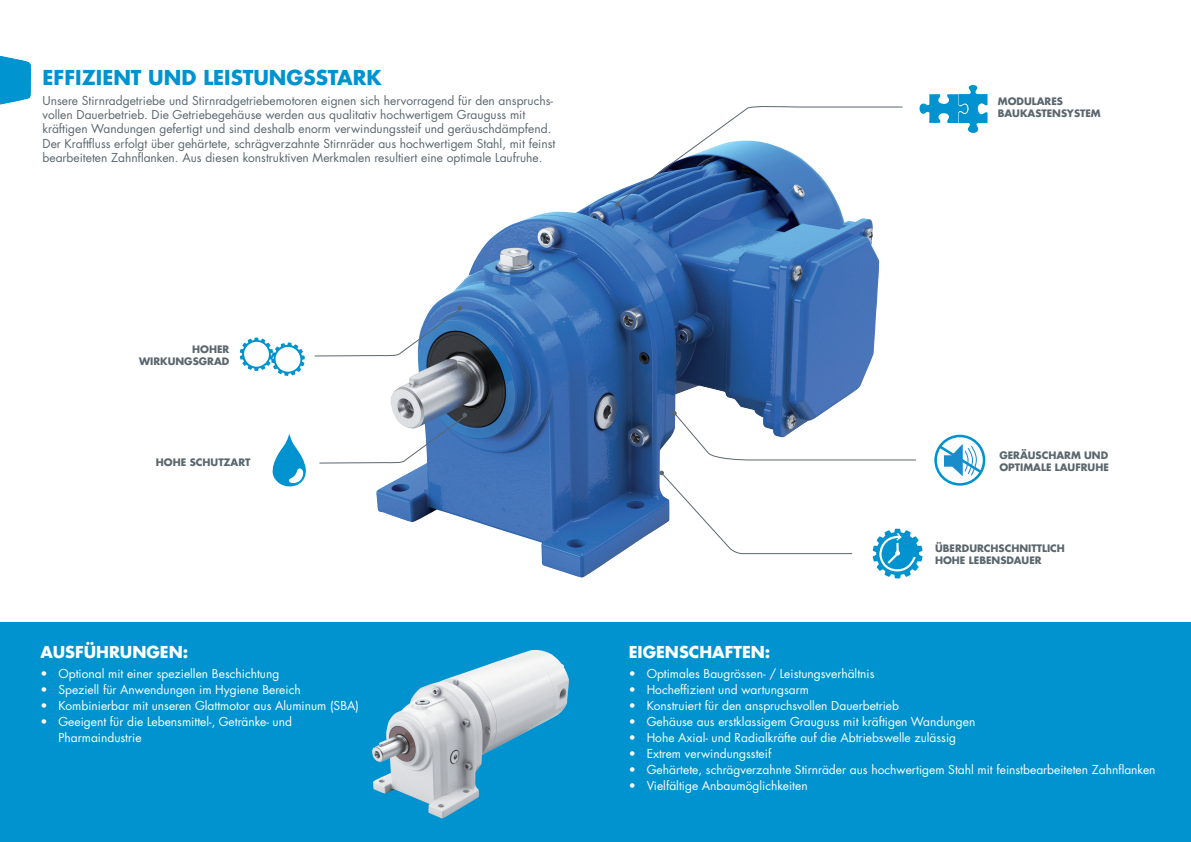
<style>
.page{position:relative;width:1191px;height:842px;background:#fff}
.page>*{position:absolute;margin:0;border:0;box-sizing:border-box;transform-origin:0 0}
.t1{font:700 20px "Futura LT Pro";color:#0093d0}
.t2{font:700 16px "Futura LT Pro";color:#fff}
.t3{font:12px/16px "Futura LT Pro";color:#fff}
.t4{font:12px/14.4px "Futura LT Pro";color:#5a676e}
.t5{font:700 10px/12px "Futura LT Pro";color:#5a676e}
</style>
<div class="page">
<img style="left:0;top:57px;width:31px;height:48px">
<div style="left:0;top:622px;width:1191px;height:220px;background:#0093d0"></div>
<img style="left:376px;top:192px;width:503px;height:386px">
<img style="left:372px;top:650px;width:197px;height:168px">
<svg style="left:672px;top:411px;width:244px;height:50px"></svg>
<svg style="left:659px;top:471px;width:194px;height:83px"></svg>
<svg style="left:872px;top:529px;width:50px;height:49px"></svg>
<div style="left:934px;top:435px;width:51px;height:51px;border:3px solid #0093d0;border-radius:50%"></div>
<svg style="left:936px;top:443px;width:48px;height:33px"></svg>
<svg style="left:919px;top:85px;width:68px;height:47px"></svg>
<svg style="left:273px;top:433px;width:33px;height:53px"></svg>
<svg style="left:240px;top:338px;width:65px;height:38px"></svg>
<svg style="left:314px;top:306px;width:148px;height:51px"></svg>
<svg style="left:319px;top:413px;width:148px;height:51px"></svg>
<svg style="left:615px;top:106px;width:288px;height:101px"></svg>
<h1 class="t1" style="left:43px;top:62px;width:340px">EFFIZIENT UND LEISTUNGSSTARK</h1>
<p class="t4" style="left:43px;top:93px;width:514px">Unsere Stirnradgetriebe und Stirnradgetriebemotoren eignen sich hervorragend für den anspruchs&shy;vollen Dauerbetrieb. Die Getriebegehäuse werden aus qualitativ hochwertigem Grauguss mit kräftigen Wandungen gefertigt und sind deshalb enorm verwindungssteif und geräuschdämpfend.<br>Der Kraftfluss erfolgt über gehärtete, schrägverzahnte Stirnräder aus hochwertigem Stahl, mit feinst bearbeiteten Zahnflanken. Aus diesen konstruktiven Merkmalen resultiert eine optimale Laufruhe.</p>
<p class="t5" style="left:139px;top:343px;width:92px;text-align:right">HOHER<br>WIRKUNGSGRAD</p>
<p class="t5" style="left:156px;top:456px;width:96px">HOHE SCHUTZART</p>
<h2 class="t2" style="left:40px;top:640px;width:149px">AUSFÜHRUNGEN:</h2>
<p class="t3" style="left:40px;top:666px;width:240px">• Optional mit einer speziellen Beschichtung</p>
<p class="t3" style="left:40px;top:682px;width:262px">• Speziell für Anwendungen im Hygiene Bereich</p>
<p class="t3" style="left:40px;top:698px;width:320px">• Kombinierbar mit unseren Glattmotor aus Aluminum (SBA)</p>
<p class="t3" style="left:58px;top:714px;width:235px;text-indent:-18px">• Geeigent für die Lebensmittel-, Getränke- und<br>Pharmaindustrie</p>
<p class="t5" style="left:997px;top:95px;width:104px">MODULARES<br>BAUKASTENSYSTEM</p>
<p class="t5" style="left:999px;top:449px;width:111px">GERÄUSCHARM UND<br>OPTIMALE LAUFRUHE</p>
<p class="t5" style="left:935px;top:542px;width:131px">ÜBERDURCHSCHNITTLICH<br>HOHE LEBENSDAUER</p>
<h2 class="t2" style="left:628px;top:640px;width:143px">EIGENSCHAFTEN:</h2>
<p class="t3" style="left:628px;top:666px;width:247px">• Optimales Baugrössen- / Leistungsverhältnis</p>
<p class="t3" style="left:628px;top:682px;width:182px">• Hocheffizient und wartungsarm</p>
<p class="t3" style="left:628px;top:698px;width:272px">• Konstruiert für den anspruchsvollen Dauerbetrieb</p>
<p class="t3" style="left:628px;top:714px;width:348px">• Gehäuse aus erstklassigem Grauguss mit kräftigen Wandungen</p>
<p class="t3" style="left:628px;top:730px;width:329px">• Hohe Axial- und Radialkräfte auf die Abtriebswelle zulässig</p>
<p class="t3" style="left:628px;top:746px;width:144px">• Extrem verwindungssteif</p>
<p class="t3" style="left:628px;top:762px;width:528px">• Gehärtete, schrägverzahnte Stirnräder aus hochwertigem Stahl mit feinstbearbeiteten Zahnflanken</p>
<p class="t3" style="left:628px;top:778px;width:181px">• Vielfältige Anbaumöglichkeiten</p>
</div>
